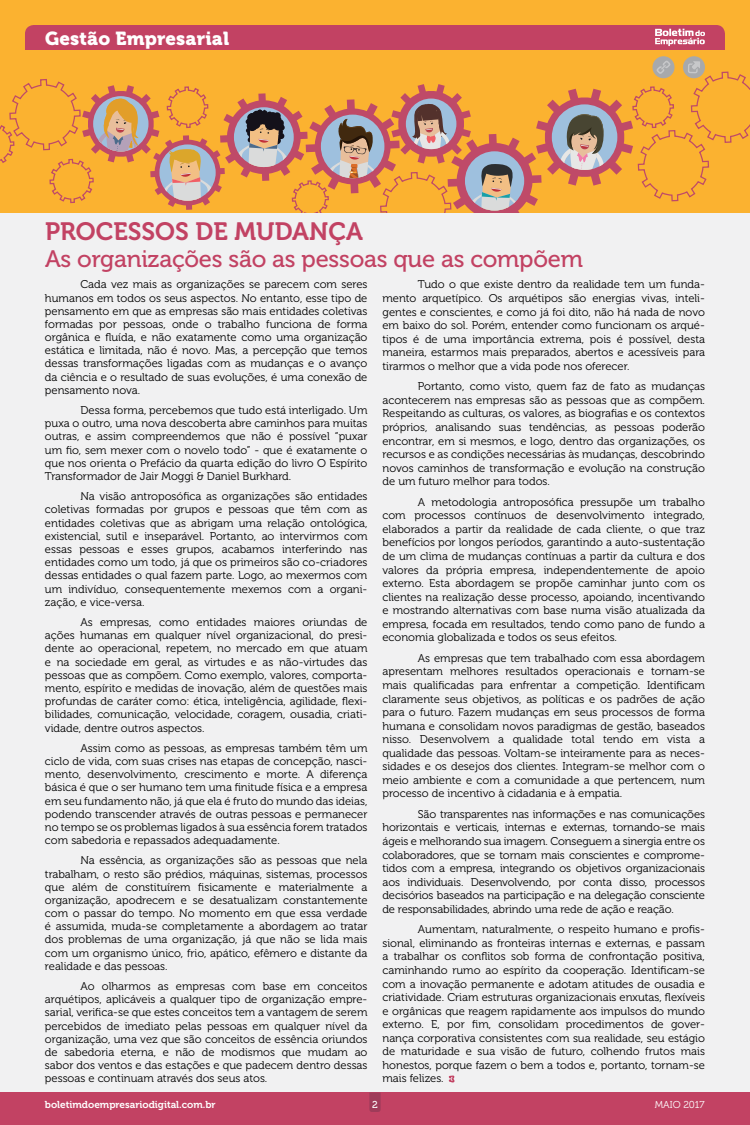
<style>
.page{position:relative;width:750px;height:1125px;background:#f1f1f2}
.page>*{position:absolute;margin:0;border:0;box-sizing:border-box;transform-origin:0 0}
.t1{font:25px "Museo 700";color:#c24263}
.t2{font:23.75px "Museo 500";letter-spacing:-.01em;color:#c24263}
.t3{font:18.75px "Museo 900";letter-spacing:.01em;color:#fff}
.t4{font:11.25px/13.5px "Museo 300";color:#000;text-align:justify}
.t5{font:10px "Museo 700";color:#fff}
.t6{font:10px "Museo 300";letter-spacing:-.005em;color:#fff}
.t7{font:10px "Museo 500";color:#fff}
</style>
<div class="page">
<div style="left:0;top:0;width:750px;height:212px;background:#fbb230"></div>
<div style="left:0;top:1092px;width:750px;height:33px;background:#c24263"></div>
<svg style="left:369px;top:1092px;width:12px;height:20px"></svg>
<div style="left:25px;top:25px;width:700px;height:25px;background:#c24263"></div>
<svg style="left:448px;top:1075px;width:7px;height:8px"></svg>
<svg style="left:683px;top:56px;width:22px;height:22px"></svg>
<svg style="left:652px;top:56px;width:23px;height:22px"></svg>
<svg style="left:0;top:61px;width:750px;height:151px"></svg>
<h3 class="t3" style="left:45px;top:27px;width:186px">Gestão Empresarial</h3>
<h1 class="t1" style="left:45px;top:217px;width:319px">PROCESSOS DE MUDANÇA</h1>
<h2 class="t2" style="left:45px;top:246px;width:539px">As organizações são as pessoas que as compõem</h2>
<p class="t4" style="left:45px;top:278px;width:324px;line-height:13.1px;text-indent:35px">Cada vez mais as organizações se parecem com seres humanos em todos os seus aspectos. No entanto, esse tipo de pensamento em que as empresas são mais entidades coletivas formadas por pessoas, onde o trabalho funciona de forma orgânica e fluída, e não exatamente como uma organização estática e limitada, não é novo. Mas, a percepção que temos dessas transformações ligadas com as mudanças e o avanço da ciência e o resultado de suas evoluções, é uma conexão de pensamento nova.</p>
<p class="t4" style="left:45px;top:404px;width:324px;line-height:13.1px;text-indent:35px">Dessa forma, percebemos que tudo está interligado. Um puxa o outro, uma nova descoberta abre caminhos para muitas outras, e assim compreendemos que não é possível “puxar um fio, sem mexer com o novelo todo” - que é exatamente o que nos orienta o Prefácio da quarta edição do livro O Espírito Transformador de Jair Moggi &amp; Daniel Burkhard.</p>
<p class="t4" style="left:45px;top:490px;width:324px;line-height:13.1px;text-indent:35px">Na visão antroposófica as organizações são entidades coletivas formadas por grupos e pessoas que têm com as entidades coletivas que as abrigam uma relação ontológica, existencial, sutil e inseparável. Portanto, ao intervirmos com essas pessoas e esses grupos, acabamos interferindo nas entidades como um todo, já que os primeiros são co-criadores dessas entidades o qual fazem parte. Logo, ao mexermos com um indivíduo, consequentemente mexemos com a organi&shy;zação, e vice-versa.</p>
<p class="t4" style="left:45px;top:616px;width:324px;line-height:13.1px;text-indent:35px">As empresas, como entidades maiores oriundas de ações humanas em qualquer nível organizacional, do presi&shy;dente ao operacional, repetem, no mercado em que atuam e na sociedade em geral, as virtudes e as não-virtudes das pessoas que as compõem. Como exemplo, valores, comporta&shy;mento, espírito e medidas de inovação, além de questões mais profundas de caráter como: ética, inteligência, agilidade, flexi&shy;bilidades, comunicação, velocidade, coragem, ousadia, criati&shy;vidade, dentre outros aspectos.</p>
<p class="t4" style="left:45px;top:742px;width:324px;line-height:13.1px;text-indent:35px">Assim como as pessoas, as empresas também têm um ciclo de vida, com suas crises nas etapas de concepção, nasci&shy;mento, desenvolvimento, crescimento e morte. A diferença básica é que o ser humano tem uma finitude física e a empresa em seu fundamento não, já que ela é fruto do mundo das ideias, podendo transcender através de outras pessoas e permanecer no tempo se os problemas ligados à sua essência forem tratados com sabedoria e repassados adequadamente.</p>
<p class="t4" style="left:45px;top:854px;width:324px;line-height:13.1px;text-indent:35px">Na essência, as organizações são as pessoas que nela trabalham, o resto são prédios, máquinas, sistemas, processos que além de constituírem fisicamente e materialmente a organização, apodrecem e se desatualizam constantemente com o passar do tempo. No momento em que essa verdade é assumida, muda-se completamente a abordagem ao tratar dos problemas de uma organização, já que não se lida mais com um organismo único, frio, apático, efêmero e distante da realidade e das pessoas.</p>
<p class="t4" style="left:45px;top:980px;width:324px;line-height:13.1px;text-indent:35px">Ao olharmos as empresas com base em conceitos arquétipos, aplicáveis a qualquer tipo de organização empre&shy;sarial, verifica-se que estes conceitos tem a vantagem de serem percebidos de imediato pelas pessoas em qualquer nível da organização, uma vez que são conceitos de essência oriundos de sabedoria eterna, e não de modismos que mudam ao sabor dos ventos e das estações e que padecem dentro dessas pessoas e continuam através dos seus atos.</p>
<p class="t4" style="left:382px;top:278px;width:324px;text-indent:35px">Tudo o que existe dentro da realidade tem um funda&shy;mento arquetípico. Os arquétipos são energias vivas, inteli&shy;gentes e conscientes, e como já foi dito, não há nada de novo em baixo do sol. Porém, entender como funcionam os arqué&shy;tipos é de uma importância extrema, pois é possível, desta maneira, estarmos mais preparados, abertos e acessíveis para tirarmos o melhor que a vida pode nos oferecer.</p>
<p class="t4" style="left:382px;top:380px;width:324px;text-indent:35px">Portanto, como visto, quem faz de fato as mudanças acontecerem nas empresas são as pessoas que as compõem.<br>Respeitando as culturas, os valores, as biografias e os contextos próprios, analisando suas tendências, as pessoas poderão encontrar, em si mesmos, e logo, dentro das organizações, os recursos e as condições necessárias às mudanças, descobrindo novos caminhos de transformação e evolução na construção de um futuro melhor para todos.</p>
<p class="t4" style="left:382px;top:495px;width:324px;text-indent:35px">A metodologia antroposófica pressupõe um trabalho com processos contínuos de desenvolvimento integrado, elaborados a partir da realidade de cada cliente, o que traz benefícios por longos períodos, garantindo a auto-sustentação de um clima de mudanças contínuas a partir da cultura e dos valores da própria empresa, independentemente de apoio externo. Esta abordagem se propõe caminhar junto com os clientes na realização desse processo, apoiando, incentivando e mostrando alternativas com base numa visão atualizada da empresa, focada em resultados, tendo como pano de fundo a economia globalizada e todos os seus efeitos.</p>
<p class="t4" style="left:382px;top:651px;width:324px;text-indent:35px">As empresas que tem trabalhado com essa abordagem apresentam melhores resultados operacionais e tornam-se mais qualificadas para enfrentar a competição. Identificam claramente seus objetivos, as políticas e os padrões de ação para o futuro. Fazem mudanças em seus processos de forma humana e consolidam novos paradigmas de gestão, baseados nisso. Desenvolvem a qualidade total tendo em vista a qualidade das pessoas. Voltam-se inteiramente para as neces&shy;sidades e os desejos dos clientes. Integram-se melhor com o meio ambiente e com a comunidade a que pertencem, num processo de incentivo à cidadania e à empatia.</p>
<p class="t4" style="left:382px;top:808px;width:324px;text-indent:35px">São transparentes nas informações e nas comunicações horizontais e verticais, internas e externas, tornando-se mais ágeis e melhorando sua imagem. Conseguem a sinergia entre os colaboradores, que se tornam mais conscientes e comprome&shy;tidos com a empresa, integrando os objetivos organizacionais aos individuais. Desenvolvendo, por conta disso, processos decisórios baseados na participação e na delegação consciente de responsabilidades, abrindo uma rede de ação e reação.</p>
<p class="t4" style="left:382px;top:923px;width:324px;text-indent:35px">Aumentam, naturalmente, o respeito humano e profis&shy;sional, eliminando as fronteiras internas e externas, e passam a trabalhar os conflitos sob forma de confrontação positiva, caminhando rumo ao espírito da cooperação. Identificam-se com a inovação permanente e adotam atitudes de ousadia e criatividade. Criam estruturas organizacionais enxutas, flexíveis e orgânicas que reagem rapidamente aos impulsos do mundo externo. E, por fim, consolidam procedimentos de gover&shy;nança corporativa consistentes com sua realidade, seu estágio de maturidade e sua visão de futuro, colhendo frutos mais honestos, porque fazem o bem a todos e, portanto, tornam-se mais felizes.</p>
<p class="t5" style="left:45px;top:1099px;width:172px">boletimdoempresariodigital.com.br</p>
<p class="t7" style="left:372px;top:1100px;width:7px">2</p>
<p class="t6" style="left:655px;top:1100px;width:51px">MAIO 2017</p>
</div>
